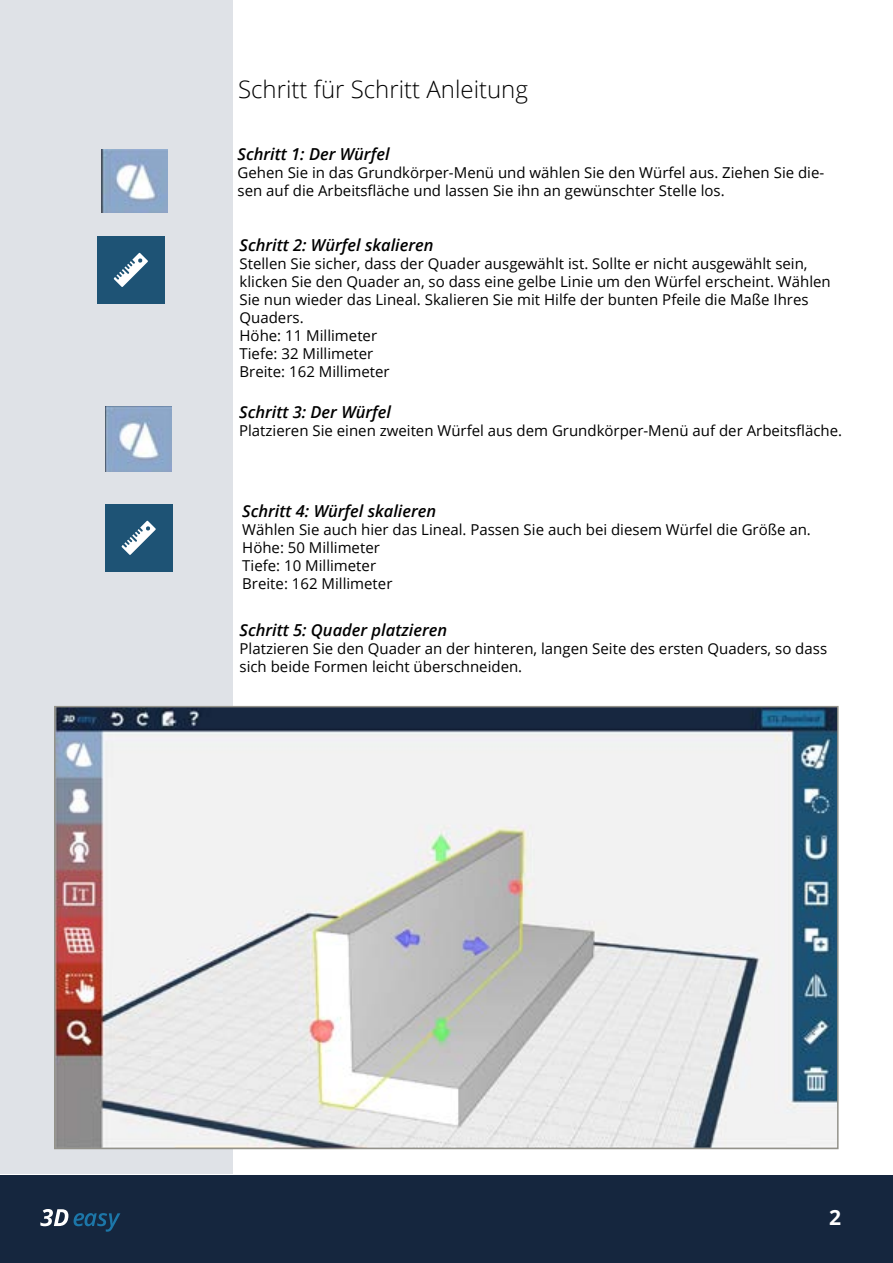
<style>
.page{position:relative;width:893px;height:1263px;background:#fff}
.page>*{position:absolute;margin:0;border:0;box-sizing:border-box;transform-origin:0 0}
.t1{font:300 24px "Open Sans";color:#000}
.t2{font:700 21px "Open Sans";color:#fff}
.t3{font:italic 600 16.5px "Open Sans";color:#000}
.t4{font:15px/18px "Open Sans";color:#000}
</style>
<div class="page">
<div style="left:1px;top:1175px;width:892px;height:87px;background:#15263e"></div>
<svg style="left:40px;top:1209px;width:28px;height:17px"></svg>
<svg style="left:74px;top:1213px;width:46px;height:19px"></svg>
<div style="left:0;top:0;width:232px;height:1173px;background:#dfe2e7"></div>
<div style="left:97px;top:236px;width:68px;height:68px;background:#1e5375"></div>
<svg style="left:114px;top:253px;width:34px;height:34px"></svg>
<img style="left:102px;top:149px;width:65px;height:64px">
<img style="left:57px;top:709px;width:779px;height:437px">
<div style="left:54px;top:706px;width:785px;height:443px;border:2px solid #93928a"></div>
<div style="left:105px;top:504px;width:68px;height:68px;background:#1e5375"></div>
<svg style="left:122px;top:521px;width:34px;height:34px"></svg>
<img style="left:105px;top:407px;width:66px;height:64px">
<h1 class="t1" style="left:238px;top:73px;width:291px">Schritt für Schritt Anleitung</h1>
<p class="t3" style="left:238px;top:143px;width:153px">Schritt 1: Der Würfel</p>
<p class="t4" style="left:238px;top:163px;width:588px">Gehen Sie in das Grundkörper-Menü und wählen Sie den Würfel aus. Ziehen Sie die&shy;sen auf die Arbeitsfläche und lassen Sie ihn an gewünschter Stelle los.</p>
<p class="t3" style="left:240px;top:233px;width:196px">Schritt 2: Würfel skalieren</p>
<p class="t4" style="left:240px;top:254px;width:593px">Stellen Sie sicher, dass der Quader ausgewählt ist. Sollte er nicht ausgewählt sein, klicken Sie den Quader an, so dass eine gelbe Linie um den Würfel erscheint. Wählen Sie nun wieder das Lineal. Skalieren Sie mit Hilfe der bunten Pfeile die Maße Ihres Quaders.<br>Höhe: 11 Millimeter<br>Tiefe: 32 Millimeter<br>Breite: 162 Millimeter</p>
<p class="t3" style="left:239px;top:400px;width:153px">Schritt 3: Der Würfel</p>
<p class="t4" style="left:239px;top:421px;width:604px">Platzieren Sie einen zweiten Würfel aus dem Grundkörper-Menü auf der Arbeitsfläche.</p>
<p class="t3" style="left:242px;top:500px;width:196px">Schritt 4: Würfel skalieren</p>
<p class="t4" style="left:242px;top:520px;width:570px">Wählen Sie auch hier das Lineal. Passen Sie auch bei diesem Würfel die Größe an.<br>Höhe: 50 Millimeter<br>Tiefe: 10 Millimeter<br>Breite: 162 Millimeter</p>
<p class="t3" style="left:240px;top:618px;width:209px">Schritt 5: Quader platzieren</p>
<p class="t4" style="left:240px;top:639px;width:589px">Platzieren Sie den Quader an der hinteren, langen Seite des ersten Quaders, so dass sich beide Formen leicht überschneiden.</p>
<h2 class="t2" style="left:829px;top:1202px;width:13px">2</h2>
</div>
